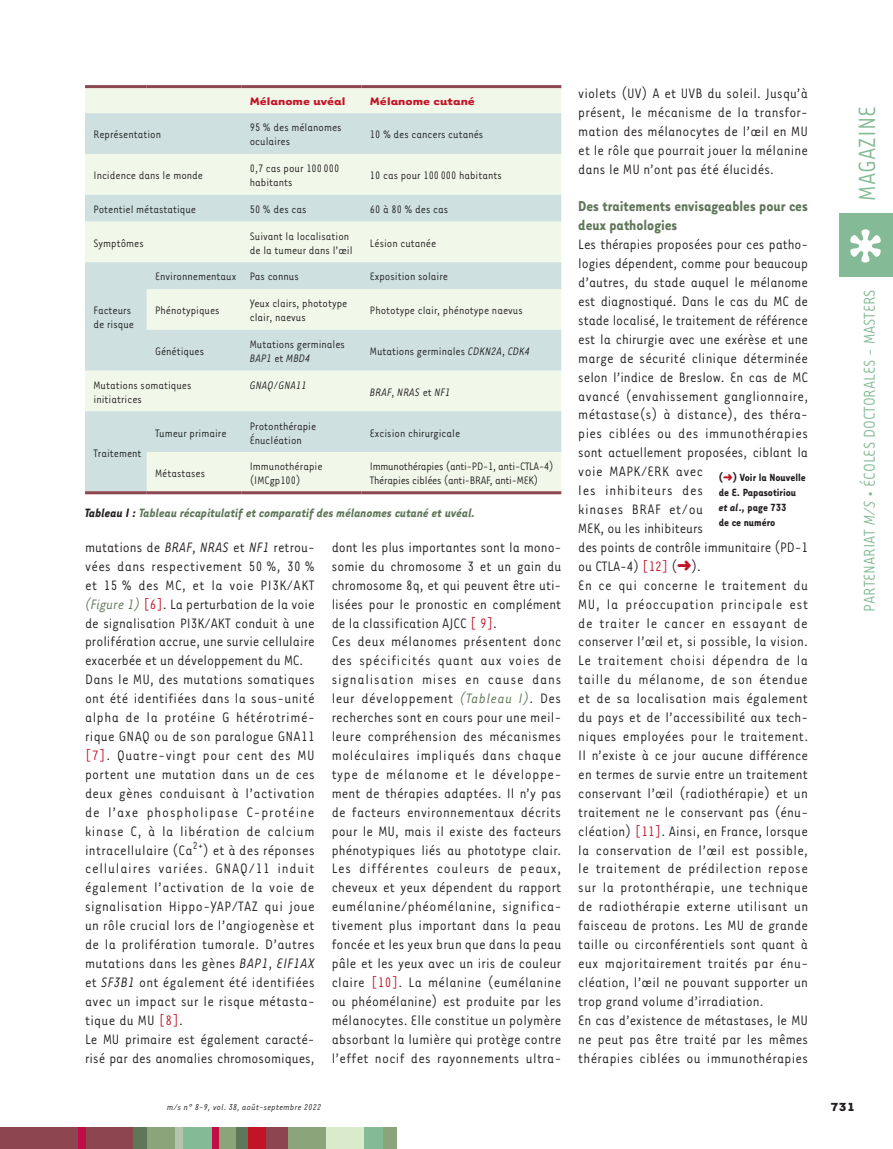
<style>
.page{position:relative;width:893px;height:1149px;background:#fff}
.page>*{position:absolute;margin:0;border:0;box-sizing:border-box;transform-origin:0 0}
.t1{font:27px "Tarzana Narrow";color:#84ba95}
.t2{font:18px "Tarzana Narrow";color:#84ba95}
.t3{font:700 16.5px/18.9px "Tarzana Narrow";color:#5f7659}
.t4{font:15.75px/18.9px "Tarzana Narrow";letter-spacing:.015em;color:#231f20}
.t5{font:italic 700 13.95px "Tarzana Narrow";color:#5f7659}
.t6{font:700 13.5px "Tarzana Wide";color:#231f20}
.t7{font:12.45px/14px "Tarzana Narrow";color:#231f20}
.t8{font:12.45px/14px "Tarzana Narrow";letter-spacing:-.02em;color:#231f20}
.t9{font:700 12.45px "Tarzana Wide";color:#c11527}
.t10{font:italic 12.45px "Tarzana Narrow";color:#231f20}
.t11{font:700 12px/15px "Tarzana Narrow";color:#231f20}
.t12{font:italic 9.75px "Tarzana Narrow";letter-spacing:.025em;color:#231f20}
.s1{font-style:italic}
.s2{font-style:normal}
.s3{color:#231f20}
.s4{font-style:italic;color:#5f7659}
.s5{color:#bf182a}
.s6{color:#c11527}
</style>
<div class="page">
<div style="left:0;top:1127px;width:134px;height:21px;background:#8d454f"></div>
<div style="left:235px;top:1127px;width:13px;height:21px;background:#5f7659"></div>
<div style="left:78px;top:1127px;width:7px;height:21px;background:#c10d45"></div>
<div style="left:133px;top:1127px;width:22px;height:21px;background:#5f7659"></div>
<div style="left:147px;top:1127px;width:29px;height:21px;background:#8ba479"></div>
<div style="left:175px;top:1127px;width:8px;height:21px;background:#b6c4ad"></div>
<div style="left:183px;top:1127px;width:30px;height:21px;background:#84ba95"></div>
<div style="left:217px;top:1127px;width:19px;height:21px;background:#8ba479"></div>
<div style="left:213px;top:1127px;width:6px;height:21px;background:#c10d45"></div>
<div style="left:248px;top:1127px;width:27px;height:21px;background:#c11527"></div>
<div style="left:287px;top:1127px;width:39px;height:21px;background:#8ba479"></div>
<div style="left:267px;top:1127px;width:21px;height:21px;background:#8d454f"></div>
<div style="left:326px;top:1127px;width:38px;height:21px;background:#daebcb"></div>
<div style="left:364px;top:1127px;width:20px;height:21px;background:#84ba95"></div>
<div style="left:383px;top:1127px;width:14px;height:21px;background:#8ba479"></div>
<div style="left:840px;top:213px;width:53px;height:63px;background:#84ba95"></div>
<svg style="left:850px;top:229px;width:31px;height:33px"></svg>
<div style="left:85px;top:88px;width:476px;height:25px;background:#f1f7e9"></div>
<svg style="left:85px;top:113px;width:476px;height:378px;background:#dfebe4"></svg>
<hr style="left:85px;top:85px;width:62px;height:3px;background:#8d454f">
<hr style="left:147px;top:85px;width:94px;height:3px;background:#8d454f">
<hr style="left:241px;top:85px;width:120px;height:3px;background:#8d454f">
<hr style="left:361px;top:85px;width:200px;height:3px;background:#8d454f">
<hr style="left:147px;top:491px;width:94px;height:3px;background:#8d454f">
<hr style="left:241px;top:491px;width:120px;height:3px;background:#8d454f">
<hr style="left:361px;top:491px;width:200px;height:3px;background:#8d454f">
<hr style="left:85px;top:491px;width:62px;height:3px;background:#8d454f">
<p class="t9" style="left:250px;top:93px;width:97px">Mélanome uvéal</p>
<p class="t9" style="left:370px;top:93px;width:107px">Mélanome cutané</p>
<p class="t7" style="left:94px;top:127px;width:69px">Représentation</p>
<p class="t7" style="left:250px;top:120px;width:93px">95 % des mélanomes oculaires</p>
<p class="t7" style="left:370px;top:127px;width:115px">10 % des cancers cutanés</p>
<p class="t7" style="left:94px;top:168px;width:111px">Incidence dans le monde</p>
<p class="t7" style="left:250px;top:161px;width:91px">0,7 cas pour 100 000 habitants</p>
<p class="t7" style="left:370px;top:168px;width:133px">10 cas pour 100 000 habitants</p>
<p class="t7" style="left:94px;top:202px;width:104px">Potentiel métastatique</p>
<p class="t7" style="left:250px;top:202px;width:58px">50 % des cas</p>
<p class="t7" style="left:370px;top:202px;width:80px">60 à 80 % des cas</p>
<p class="t7" style="left:94px;top:235px;width:52px">Symptômes</p>
<p class="t7" style="left:250px;top:228px;width:104px">Suivant la localisation de la tumeur dans l’œil</p>
<p class="t7" style="left:370px;top:235px;width:68px">Lésion cutanée</p>
<p class="t7" style="left:155px;top:269px;width:145px">Environnementaux Pas connus</p>
<p class="t7" style="left:370px;top:269px;width:80px">Exposition solaire</p>
<p class="t7" style="left:155px;top:303px;width:66px">Phénotypiques</p>
<p class="t7" style="left:250px;top:296px;width:99px">Yeux clairs, phototype clair, naevus</p>
<p class="t7" style="left:370px;top:303px;width:154px">Phototype clair, phénotype naevus</p>
<p class="t7" style="left:155px;top:343px;width:50px">Génétiques</p>
<p class="t7" style="left:250px;top:336px;width:97px">Mutations germinales<br><span class="s1">BAP1</span> et <span class="s1">MBD4</span></p>
<p class="t7" style="left:370px;top:343px;width:162px">Mutations germinales <span class="s1">CDKN2A</span>, <span class="s1">CDK4</span></p>
<p class="t7" style="left:94px;top:377px;width:99px">Mutations somatiques initiatrices</p>
<p class="t10" style="left:250px;top:377px;width:58px">GNAQ<span class="s2">/</span>GNA11</p>
<p class="t7" style="left:94px;top:303px;width:42px">Facteurs de risque</p>
<p class="t10" style="left:370px;top:384px;width:82px">BRAF<span class="s2">,</span> NRAS <span class="s2">et</span> NF1</p>
<p class="t7" style="left:155px;top:425px;width:73px">Tumeur primaire</p>
<p class="t7" style="left:250px;top:418px;width:68px">Protonthérapie<br>Énucléation</p>
<p class="t7" style="left:370px;top:425px;width:92px">Excision chirurgicale</p>
<p class="t7" style="left:155px;top:466px;width:51px">Métastases</p>
<p class="t7" style="left:250px;top:459px;width:74px">Immunothérapie (IMCgp100)</p>
<p class="t8" style="left:370px;top:459px;width:185px">Immunothérapies (anti-PD-1, anti-CTLA-4)<br>Thérapies ciblées (anti-BRAF, anti-MEK)</p>
<p class="t5" style="left:85px;top:504px;width:392px"><span class="s3">Tableau I :</span> Tableau récapitulatif et comparatif des mélanomes cutané et uvéal.</p>
<p class="t7" style="left:94px;top:445px;width:50px">Traitement</p>
<p class="t4" style="left:85px;top:537px;width:231px">mutations de <span class="s1">BRAF</span>, <span class="s1">NRAS</span> et <span class="s1">NF1</span> retrou&shy;vées dans respectivement 50 %, 30 % et 15 % des MC, et la voie PI3K/AKT <span class="s4">(Figure 1)</span> <span class="s5">[6]</span>. La perturbation de la voie de signalisation PI3K/AKT conduit à une prolifération accrue, une survie cellulaire exacerbée et un développement du MC.<br>Dans le MU, des mutations somatiques ont été identifiées dans la sous-unité alpha de la protéine G hétérotrimé&shy;rique GNAQ ou de son paralogue GNA11 <span class="s5">[7]</span>. Quatre-vingt pour cent des MU portent une mutation dans un de ces deux gènes conduisant à l’activation de l’axe phospholipase C-protéine kinase C, à la libération de calcium intracellulaire (Ca<sup>2+</sup>) et à des réponses cellulaires variées. GNAQ/11 induit également l’activation de la voie de signalisation Hippo-YAP/TAZ qui joue un rôle crucial lors de l’angiogenèse et de la prolifération tumorale. D’autres mutations dans les gènes <span class="s1">BAP1</span>, <span class="s1">EIF1AX </span>et <span class="s1">SF3B1</span> ont également été identifiées avec un impact sur le risque métasta&shy;tique du MU <span class="s5">[8]</span>.<br>Le MU primaire est également caracté&shy;risé par des anomalies chromosomiques,</p>
<p class="t4" style="left:332px;top:537px;width:231px">dont les plus importantes sont la mono&shy;somie du chromosome 3 et un gain du chromosome 8q, et qui peuvent être uti&shy;lisées pour le pronostic en complément de la classification AJCC <span class="s5">[ 9]</span>.<br>Ces deux mélanomes présentent donc des spécificités quant aux voies de signalisation mises en cause dans leur développement <span class="s4">(Tableau I)</span>. Des recherches sont en cours pour une meil&shy;leure compréhension des mécanismes moléculaires impliqués dans chaque type de mélanome et le développe&shy;ment de thérapies adaptées. Il n’y pas de facteurs environnementaux décrits pour le MU, mais il existe des facteurs phénotypiques liés au phototype clair.<br>Les différentes couleurs de peaux, cheveux et yeux dépendent du rapport eumélanine/phéomélanine, significa&shy;tivement plus important dans la peau foncée et les yeux brun que dans la peau pâle et les yeux avec un iris de couleur claire <span class="s5">[10]</span>. La mélanine (eumélanine ou phéomélanine) est produite par les mélanocytes. Elle constitue un polymère absorbant la lumière qui protège contre l’effet nocif des rayonnements ultra-</p>
<p class="t12" style="left:167px;top:1100px;width:155px">m/s n° 8-9, vol. 38, août-septembre 2022</p>
<p class="t4" style="left:578px;top:83px;width:231px;text-align:justify">violets (UV) A et UVB du soleil. Jusqu’à présent, le mécanisme de la transfor&shy;mation des mélanocytes de l’œil en MU et le rôle que pourrait jouer la mélanine dans le MU n’ont pas été élucidés.</p>
<p class="t3" style="left:578px;top:196px;width:231px">Des traitements envisageables pour ces deux pathologies</p>
<p class="t4" style="left:578px;top:234px;width:231px">Les thérapies proposées pour ces patho&shy;logies dépendent, comme pour beaucoup d’autres, du stade auquel le mélanome est diagnostiqué. Dans le cas du MC de stade localisé, le traitement de référence est la chirurgie avec une exérèse et une marge de sécurité clinique déterminée selon l’indice de Breslow. En cas de MC avancé (envahissement ganglionnaire, métastase(s) à distance), des théra&shy;pies ciblées ou des immunothérapies sont actuellement proposées, ciblant la voie MAPK/ERK avec<br>les inhibiteurs des<br>kinases BRAF et/ou<br>MEK, ou les inhibiteurs<br>des points de contrôle immunitaire (PD-1 ou CTLA-4) <span class="s5">[12]</span> (<span class="s6">➜</span>).<br>En ce qui concerne le traitement du MU, la préoccupation principale est de traiter le cancer en essayant de conserver l’œil et, si possible, la vision.<br>Le traitement choisi dépendra de la taille du mélanome, de son étendue et de sa localisation mais également du pays et de l’accessibilité aux tech&shy;niques employées pour le traitement.<br>Il n’existe à ce jour aucune différence en termes de survie entre un traitement conservant l’œil (radiothérapie) et un traitement ne le conservant pas (énu&shy;cléation) <span class="s5">[11]</span>. Ainsi, en France, lorsque la conservation de l’œil est possible, le traitement de prédilection repose sur la protonthérapie, une technique de radiothérapie externe utilisant un faisceau de protons. Les MU de grande taille ou circonférentiels sont quant à eux majoritairement traités par énu&shy;cléation, l’œil ne pouvant supporter un trop grand volume d’irradiation.<br>En cas d’existence de métastases, le MU ne peut pas être traité par les mêmes thérapies ciblées ou immunothérapies</p>
<p class="t11" style="left:719px;top:468px;width:88px">(<span class="s6">➜</span>) Voir la Nouvelle de E. Papasotiriou <span class="s1">et al</span>., page 733<br>de ce numéro</p>
<h1 class="t1" style="left:851px;top:201px;width:96px;rotate:-90deg">MAGAZINE</h1>
<p class="t2" style="left:859px;top:611px;width:323px;rotate:-90deg">PARTENARIAT <span class="s1">M/S</span> • ÉCOLES DOCTORALES - MASTERS</p>
<p class="t6" style="left:830px;top:1097px;width:26px">731</p>
</div>
